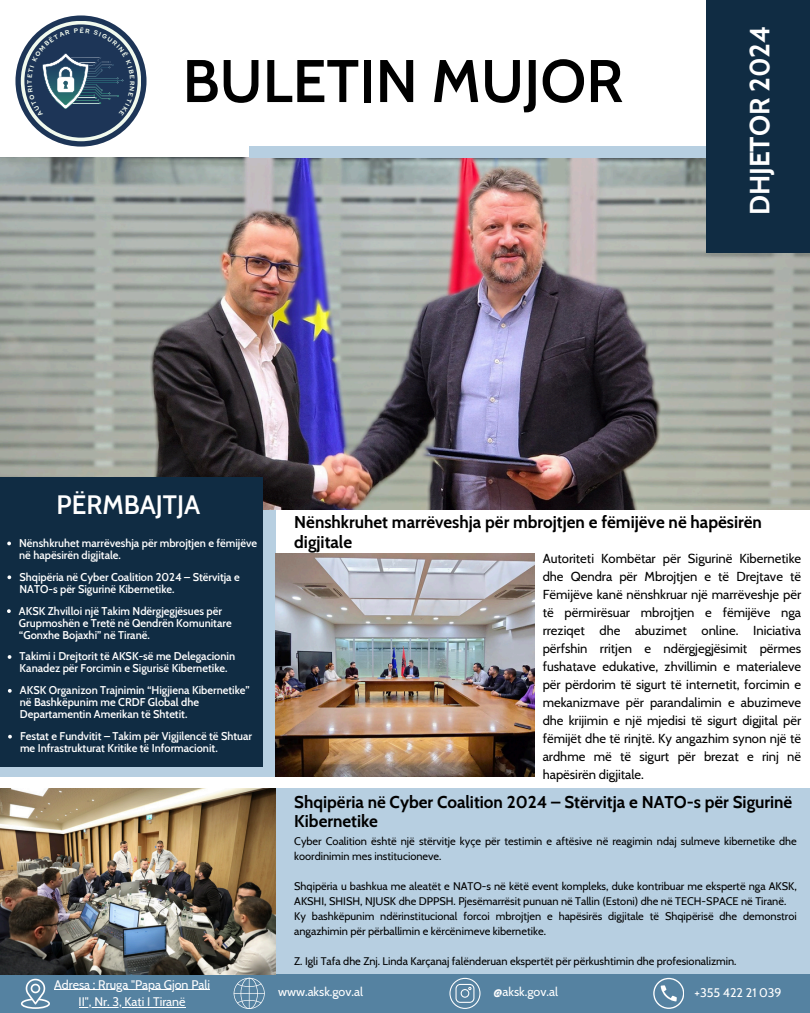
<style>
.page{position:relative;width:810px;height:1013px;background:#fff}
.page>*{position:absolute;margin:0;border:0;box-sizing:border-box;transform-origin:0 0}
.t1{font:600 60px "Cabin";color:#000}
.t2{font:700 27.7px "Cabin";color:#fff}
.t3{font:600 25.9px "Cabin";color:#fff}
.t4{font:700 17px/19.5px "Cabin";color:#000}
.t5{font:13px/18px "Cabin";color:#000;text-align:justify}
.t6{font:12.4px/17.2px "Cabin";color:#fff;text-align:center}
.t7{font:11px/15px "Cabin";color:#000}
.t8{font:600 11px/12px "Cabin";color:#fff}
.t9{font:700 6.3px "Red Hat Display";color:#f1faee}
</style>
<div class="page">
<div style="left:0;top:430px;width:276px;height:346px;background:#b7cfe1"></div>
<img style="left:0;top:158px;width:809px;height:351px">
<div style="left:249px;top:146px;width:561px;height:12px;background:#b7cfe1"></div>
<div style="left:706px;top:0;width:104px;height:252px;background:#102c43"></div>
<div style="left:0;top:477px;width:263px;height:289px;background:#102c43"></div>
<div style="left:276px;top:788px;width:534px;height:224px;background:#b7cfe1"></div>
<div style="left:0;top:973px;width:810px;height:39px;background:#5582a1"></div>
<svg style="left:15px;top:15px;width:132px;height:132px"></svg>
<svg style="left:21px;top:978px;width:29px;height:30px"></svg>
<svg style="left:234px;top:977px;width:30px;height:31px"></svg>
<hr style="left:234px;top:993px;width:30px;height:1px;background:#fff">
<svg style="left:449px;top:977px;width:31px;height:31px"></svg>
<svg style="left:653px;top:977px;width:31px;height:31px"></svg>
<img style="left:276px;top:554px;width:259px;height:222px">
<img style="left:0;top:788px;width:276px;height:186px">
<svg style="left:7px;top:575px;width:4px;height:4px"></svg>
<svg style="left:8px;top:655px;width:3px;height:4px"></svg>
<svg style="left:8px;top:689px;width:4px;height:3px"></svg>
<svg style="left:8px;top:734px;width:4px;height:4px"></svg>
<svg style="left:7px;top:609px;width:4px;height:4px"></svg>
<svg style="left:7px;top:541px;width:4px;height:4px"></svg>
<hr style="left:54px;top:989px;width:156px;height:1px;background:#fff">
<hr style="left:79px;top:1006px;width:107px;height:1px;background:#fff">
<svg style="left:21px;top:21px;width:120px;height:120px;background:#576c83"></svg>
<p class="t9" style="left:25px;top:84px;width:6px;rotate:-90deg">T</p>
<p class="t1" style="left:183px;top:44px;width:442px">BULETIN MUJOR</p>
<p class="t2" style="left:743px;top:215px;width:191px;rotate:-90deg">DHJETOR 2024</p>
<h3 class="t3" style="left:57px;top:489px;width:145px">PËRMBAJTJA</h3>
<p class="t8" style="left:19px;top:537px;width:240px">Nënshkruhet marrëveshja për mbrojtjen e fëmijëve në hapësirën digjitale.</p>
<p class="t8" style="left:19px;top:570px;width:222px">Shqipëria në Cyber Coalition 2024 – Stërvitja e<br>NATO-s për Sigurinë Kibernetike.</p>
<p class="t8" style="left:19px;top:604px;width:214px">AKSK Zhvilloi një Takim Ndërgjegjësues për<br>Grupmoshën e Tretë në Qendrën Komunitare “Gonxhe Bojaxhi” në Tiranë.</p>
<p class="t8" style="left:20px;top:650px;width:217px">Takimi i Drejtorit të AKSK-së me Delegacionin<br>Kanadez për Forcimin e Sigurisë Kibernetike.</p>
<p class="t8" style="left:20px;top:684px;width:232px">AKSK Organizon Trajnimin “Higjiena Kibernetike” në Bashkëpunim me CRDF Global dhe<br>Departamentin Amerikan të Shtetit.</p>
<p class="t8" style="left:20px;top:730px;width:234px">Festat e Fundvitit – Takim për Vigjilencë të Shtuar me Infrastrukturat Kritike të Informacionit.</p>
<h3 class="t4" style="left:294px;top:512px;width:469px">Nënshkruhet marrëveshja për mbrojtjen e fëmijëve në hapësirën digjitale</h3>
<p class="t5" style="left:543px;top:549px;width:260px">Autoriteti Kombëtar për Sigurinë Kibernetike dhe Qendra për Mbrojtjen e të Drejtave të Fëmijëve kanë nënshkruar një marrëveshje për të përmirësuar mbrojtjen e fëmijëve nga rreziqet dhe abuzimet online. Iniciativa përfshin rritjen e ndërgjegjësimit përmes fushatave edukative, zhvillimin e materialeve për përdorim të sigurt të internetit, forcimin e mekanizmave për parandalimin e abuzimeve dhe krijimin e një mjedisi të sigurt digjital për fëmijët dhe të rinjtë. Ky angazhim synon një të ardhme më të sigurt për brezat e rinj në hapësirën digjitale.</p>
<h3 class="t4" style="left:294px;top:792px;width:500px">Shqipëria në Cyber Coalition 2024 – Stërvitja e NATO-s për Sigurinë<br>Kibernetike</h3>
<p class="t7" style="left:294px;top:833px;width:504px">Cyber Coalition është një stërvitje kyçe për testimin e aftësive në reagimin ndaj sulmeve kibernetike dhe koordinimin mes institucioneve.</p>
<p class="t7" style="left:294px;top:878px;width:504px">Shqipëria u bashkua me aleatët e NATO-s në këtë event kompleks, duke kontribuar me ekspertë nga AKSK, AKSHI, SHISH, NJUSK dhe DPPSH. Pjesëmarrësit punuan në Tallin (Estoni) dhe në TECH-SPACE në Tiranë.<br>Ky bashkëpunim ndërinstitucional forcoi mbrojtjen e hapësirës digjitale të Shqipërisë dhe demonstroi angazhimin për përballimin e kërcënimeve kibernetike.</p>
<p class="t7" style="left:294px;top:953px;width:444px">Z. Igli Tafa dhe Znj. Linda Karçanaj falënderuan ekspertët për përkushtimin dhe profesionalizmin.</p>
<p class="t6" style="left:54px;top:975px;width:157px">Adresa : Rruga "Papa Gjon Pali<br>II", Nr. 3, Kati I Tiranë</p>
<p class="t6" style="left:278px;top:983px;width:86px">www.aksk.gov.al</p>
<p class="t6" style="left:494px;top:983px;width:66px">@aksk.gov.al</p>
<p class="t6" style="left:695px;top:983px;width:89px">+355 422 21 039</p>
</div>
